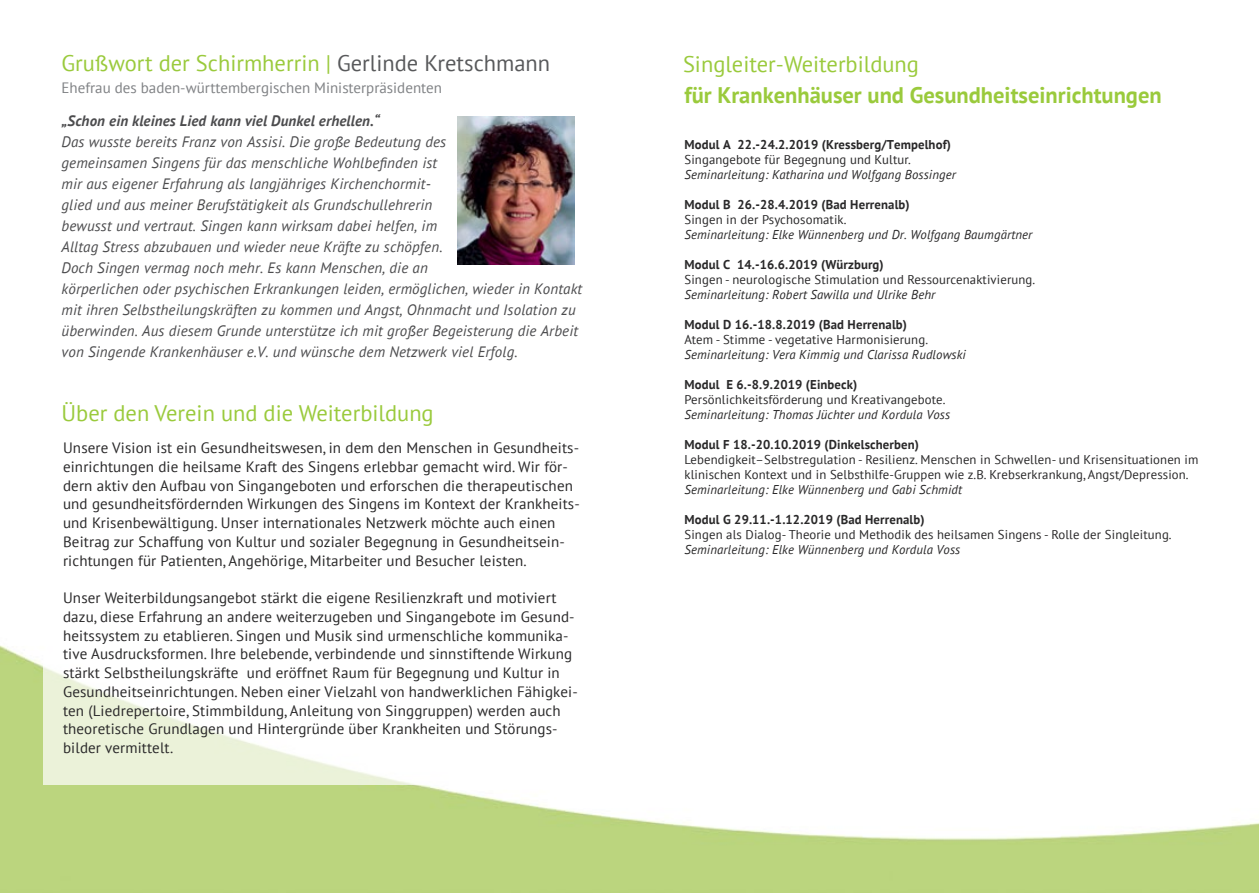
<style>
.page{position:relative;width:1259px;height:893px;background:#fff}
.page>*{position:absolute;margin:0;border:0;box-sizing:border-box;transform-origin:0 0}
.t1{font:22.5px "PT Sans";color:#9aca3c}
.t2{font:700 22.5px "PT Sans";color:#9aca3c}
.t3{font:15px/18.8px "PT Sans";letter-spacing:.01em;color:#292829}
.t4{font:italic 15px/21px "PT Sans";letter-spacing:.01em;color:#4c4c4e}
.t5{font:15px "PT Sans";color:#808285}
.t6{font:12.75px/15px "PT Sans";letter-spacing:.01em;color:#292829}
.t7{font:italic 12.75px/15px "PT Sans";letter-spacing:.01em;color:#292829}
.s1{color:#58595b}
.s2{font-weight:700;font-style:normal}
.s3{font-style:normal}
.s4{font-weight:700}
.s5{font-style:italic}
</style>
<div class="page">
<img style="left:0;top:116px;width:1259px;height:777px">
<svg style="left:43px;top:656px;width:548px;height:129px"></svg>
<img style="left:458px;top:116px;width:116px;height:149px">
<p class="t1" style="left:62px;top:48px;width:490px">Grußwort der Schirmherrin | <span class="s1">Gerlinde Kretschmann</span></p>
<p class="t1" style="left:683px;top:50px;width:237px">Singleiter-Weiterbildung</p>
<p class="t5" style="left:62px;top:78px;width:382px">Ehefrau des baden-württembergischen Ministerpräsidenten</p>
<p class="t2" style="left:684px;top:84px;width:479px">für Krankenhäuser und Gesundheitseinrichtungen</p>
<p class="t7" style="left:684px;top:138px;width:273px"><span class="s2">Modul A 22.-24.2.2019 (Kressberg/Tempelhof)<br></span><span class="s3">Singangebote für Begegnung und Kultur.<br></span>Seminarleitung: Katharina und Wolfgang Bossinger</p>
<p class="t7" style="left:684px;top:198px;width:349px"><span class="s2">Modul B 26.-28.4.2019 (Bad Herrenalb)<br></span><span class="s3">Singen in der Psychosomatik.<br></span>Seminarleitung: Elke Wünnenberg und Dr. Wolfgang Baumgärtner</p>
<p class="t6" style="left:684px;top:257px;width:352px"><span class="s4">Modul C 14.-16.6.2019 (Würzburg)<br></span>Singen - neurologische Stimulation und Ressourcenaktivierung.<br><span class="s5">Seminarleitung: Robert Sawilla und Ulrike Behr</span></p>
<p class="t7" style="left:684px;top:318px;width:283px"><span class="s2">Modul D 16.-18.8.2019 (Bad Herrenalb)<br></span><span class="s3">Atem - Stimme - vegetative Harmonisierung.<br></span>Seminarleitung: Vera Kimmig und Clarissa Rudlowski</p>
<p class="t6" style="left:684px;top:377px;width:267px"><span class="s4">Modul E 6.-8.9.2019 (Einbeck)<br></span>Persönlichkeitsförderung und Kreativangebote.<br><span class="s5">Seminarleitung: Thomas Jüchter und Kordula Voss</span></p>
<p class="t6" style="left:684px;top:437px;width:515px"><span class="s4">Modul F 18.-20.10.2019 (Dinkelscherben)<br></span>Lebendigkeit–Selbstregulation - Resilienz. Menschen in Schwellen- und Krisensituationen im klinischen Kontext und in Selbsthilfe-Gruppen wie z.B. Krebserkrankung, Angst/Depression.<br><span class="s5">Seminarleitung: Elke Wünnenberg und Gabi Schmidt</span></p>
<p class="t6" style="left:684px;top:512px;width:489px"><span class="s4">Modul G 29.11.-1.12.2019 (Bad Herrenalb)<br></span>Singen als Dialog- Theorie und Methodik des heilsamen Singens - Rolle der Singleitung.<br><span class="s5">Seminarleitung: Elke Wünnenberg und Kordula Voss</span></p>
<p class="t4" style="left:62px;top:111px;width:522px"><span class="s4">„Schon ein kleines Lied kann viel Dunkel erhellen.“<br></span>Das wusste bereits Franz von Assisi. Die große Bedeutung des<br>gemeinsamen Singens für das menschliche Wohlbefinden ist<br>mir aus eigener Erfahrung als langjähriges Kirchenchormit-<br>glied und aus meiner Berufstätigkeit als Grundschullehrerin<br>bewusst und vertraut. Singen kann wirksam dabei helfen, im<br>Alltag Stress abzubauen und wieder neue Kräfte zu schöpfen.<br>Doch Singen vermag noch mehr. Es kann Menschen, die an<br>körperlichen oder psychischen Erkrankungen leiden, ermöglichen, wieder in Kontakt mit ihren Selbstheilungskräften zu kommen und Angst, Ohnmacht und Isolation zu überwinden. Aus diesem Grunde unterstütze ich mit großer Begeisterung die Arbeit von Singende Krankenhäuser e.V. und wünsche dem Netzwerk viel Erfolg.</p>
<p class="t1" style="left:62px;top:398px;width:374px">Über den Verein und die Weiterbildung</p>
<p class="t3" style="left:63px;top:438px;width:518px">Unsere Vision ist ein Gesundheitswesen, in dem den Menschen in Gesundheits&shy;einrichtungen die heilsame Kraft des Singens erlebbar gemacht wird. Wir för&shy;dern aktiv den Aufbau von Singangeboten und erforschen die therapeutischen und gesundheitsfördernden Wirkungen des Singens im Kontext der Krankheits&shy;und Krisenbewältigung. Unser internationales Netzwerk möchte auch einen Beitrag zur Schaffung von Kultur und sozialer Begegnung in Gesundheitsein&shy;richtungen für Patienten, Angehörige, Mitarbeiter und Besucher leisten.</p>
<p class="t3" style="left:63px;top:588px;width:516px">Unser Weiterbildungsangebot stärkt die eigene Resilienzkraft und motiviert dazu, diese Erfahrung an andere weiterzugeben und Singangebote im Gesund&shy;heitssystem zu etablieren. Singen und Musik sind urmenschliche kommunika&shy;tive Ausdrucksformen. Ihre belebende, verbindende und sinnstiftende Wirkung stärkt Selbstheilungskräfte und eröffnet Raum für Begegnung und Kultur in Gesundheitseinrichtungen. Neben einer Vielzahl von handwerklichen Fähigkei&shy;ten (Liedrepertoire, Stimmbildung, Anleitung von Singgruppen) werden auch theoretische Grundlagen und Hintergründe über Krankheiten und Störungs&shy;bilder vermittelt.</p>
</div>
